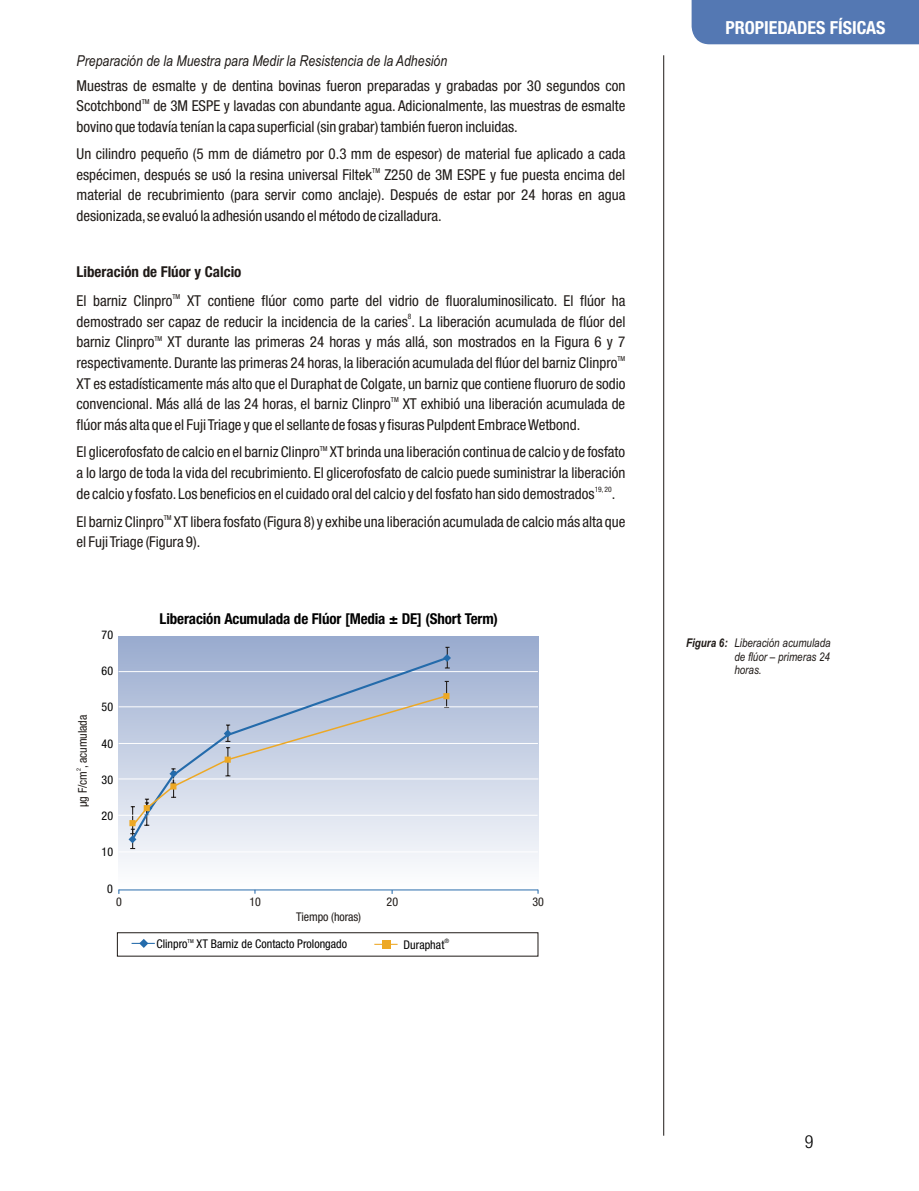
<style>
.page{position:relative;width:919px;height:1191px;background:#fff}
.page>*{position:absolute;margin:0;border:0;box-sizing:border-box;transform-origin:0 0}
.t1{font:700 condensed 18px "Helvetica Neue";color:#fff}
.t2{font:300 condensed 18px "Helvetica Neue";color:#000}
.t3{font:condensed 15px/20.5px "Helvetica Neue";color:#1f1a17}
.t4{font:italic 15px "Arial Narrow";color:#1f1a17}
.t5{font:700 condensed 15px "Helvetica Neue";letter-spacing:-.01em;color:#000}
.t6{font:700 condensed 15px "Helvetica Neue";color:#1f1a17}
.t7{font:condensed 12px "Helvetica Neue";color:#000}
.t8{font:italic 12px/13.5px "Arial Narrow";color:#1f1a17;text-align:justify}
.t9{font:condensed 12px "Helvetica Neue";letter-spacing:-.01em;color:#1f1a17}
.t10{font:condensed 7.5px "Helvetica Neue";color:#1f1a17}
.t11{font:condensed 6.75px "Helvetica Neue";color:#1f1a17}
.t12{font:condensed 6px "Helvetica Neue";color:#1f1a17}
.t13{font:condensed 6px "Helvetica Neue";color:#000}
.t14{font:condensed 5.25px "Helvetica Neue";color:#000}
.s1{font-weight:700}
</style>
<div class="page">
<div style="left:691px;top:0;width:227px;height:44px;background:#5478b3"></div>
<hr style="left:663px;top:55px;width:1px;height:1080px;background:#1f1a17">
<div style="left:119px;top:636px;width:419px;height:254px;background:linear-gradient(to bottom,#99abce,#fff)"></div>
<hr style="left:446px;top:647px;width:2px;height:21px;background:#1f1a17">
<hr style="left:118px;top:778px;width:420px;height:1px;background:#fff">
<hr style="left:119px;top:671px;width:419px;height:1px;background:#fff">
<hr style="left:119px;top:743px;width:419px;height:1px;background:#fff">
<hr style="left:119px;top:851px;width:419px;height:1px;background:#fff">
<hr style="left:118px;top:815px;width:419px;height:1px;background:#fff">
<hr style="left:119px;top:706px;width:419px;height:1px;background:#fff">
<hr style="left:119px;top:889px;width:419px;height:1px;background:#296bab">
<svg style="left:130px;top:654px;width:321px;height:188px;background:#a7b7d5"></svg>
<svg style="left:443px;top:654px;width:8px;height:14px"></svg>
<svg style="left:128px;top:681px;width:321px;height:168px;background:#cbd3e3"></svg>
<div style="left:117px;top:932px;width:421px;height:24px;border:1px solid #1f1a17"></div>
<svg style="left:132px;top:939px;width:23px;height:9px"></svg>
<div style="left:382px;top:940px;width:8px;height:8px;background:#eda824"></div>
<hr style="left:374px;top:943px;width:23px;height:2px;background:#eda824">
<p class="t4" style="left:77px;top:55px;width:372px">Preparación de la Muestra para Medir la Resistencia de la Adhesión</p>
<p class="t3" style="left:77px;top:76px;width:550px">Muestras de esmalte y de dentina bovinas fueron preparadas y grabadas por 30 segundos con</p>
<p class="t11" style="left:142px;top:99px;width:9px">TM</p>
<p class="t3" style="left:77px;top:97px;width:550px">Scotchbond de 3M ESPE y lavadas con abundante agua. Adicionalmente, las muestras de esmalte bovino que todavía tenían la capa superficial (sin grabar) también fueron incluidas.</p>
<p class="t3" style="left:77px;top:145px;width:550px">Un cilindro pequeño (5 mm de diámetro por 0.3 mm de espesor) de material fue aplicado a cada</p>
<p class="t11" style="left:372px;top:168px;width:9px">TM</p>
<p class="t3" style="left:76px;top:165px;width:550px;text-align:justify">espécimen, después se usó la resina universal Filtek Z250 de 3M ESPE y fue puesta encima del material de recubrimiento (para servir como anclaje). Después de estar por 24 horas en agua desionizada, se evaluó la adhesión usando el método de cizalladura.</p>
<p class="t6" style="left:77px;top:265px;width:166px">Liberación de Flúor y Calcio</p>
<p class="t3" style="left:77px;top:291px;width:550px">El barniz Clinpro XT contiene flúor como parte del vidrio de fluoraluminosilicato. El flúor ha</p>
<p class="t10" style="left:408px;top:313px;width:5px">8</p>
<p class="t11" style="left:172px;top:293px;width:9px">TM</p>
<p class="t3" style="left:77px;top:312px;width:550px">demostrado ser capaz de reducir la incidencia de la caries . La liberación acumulada de flúor del</p>
<p class="t11" style="left:154px;top:335px;width:9px">TM</p>
<p class="t3" style="left:77px;top:333px;width:550px">barniz Clinpro XT durante las primeras 24 horas y más allá, son mostrados en la Figura 6 y 7</p>
<p class="t11" style="left:617px;top:356px;width:9px">TM</p>
<p class="t3" style="left:76px;top:353px;width:550px">respectivamente. Durante las primeras 24 horas, la liberación acumulada del flúor del barniz Clinpro<br>XT es estadísticamente más alto que el Duraphat de Colgate, un barniz que contiene fluoruro de sodio</p>
<p class="t11" style="left:391px;top:397px;width:9px">TM</p>
<p class="t3" style="left:76px;top:394px;width:550px">convencional. Más allá de las 24 horas, el barniz Clinpro XT exhibió una liberación acumulada de flúor más alta que el Fuji Triage y que el sellante de fosas y fisuras Pulpdent Embrace Wetbond.</p>
<p class="t11" style="left:320px;top:445px;width:9px">TM</p>
<p class="t3" style="left:76px;top:443px;width:550px">El glicerofosfato de calcio en el barniz Clinpro XT brinda una liberación continua de calcio y de fosfato a lo largo de toda la vida del recubrimiento. El glicerofosfato de calcio puede suministrar la liberación</p>
<p class="t10" style="left:594px;top:485px;width:19px">19, 20</p>
<p class="t3" style="left:76px;top:484px;width:540px">de calcio y fosfato. Los beneficios en el cuidado oral del calcio y del fosfato han sido demostrados .</p>
<p class="t11" style="left:164px;top:514px;width:9px">TM</p>
<p class="t3" style="left:76px;top:512px;width:550px">El barniz Clinpro XT libera fosfato (Figura 8) y exhibe una liberación acumulada de calcio más alta que el Fuji Triage (Figura 9).</p>
<p class="t9" style="left:77px;top:807px;width:93px;rotate:-90deg">µg F/cm , acumulada</p>
<p class="t12" style="left:76px;top:771px;width:4px;rotate:-90deg">2</p>
<p class="t7" style="left:102px;top:629px;width:13px">70</p>
<p class="t7" style="left:102px;top:665px;width:13px">60</p>
<p class="t7" style="left:102px;top:702px;width:13px">50</p>
<p class="t7" style="left:102px;top:738px;width:13px">40</p>
<p class="t7" style="left:102px;top:774px;width:13px">30</p>
<p class="t7" style="left:102px;top:810px;width:13px">20</p>
<p class="t7" style="left:102px;top:847px;width:13px">10</p>
<p class="t7" style="left:107px;top:883px;width:7px">0</p>
<p class="t5" style="left:159px;top:612px;width:340px">Liberación Acumulada de Flúor [Media ± DE] (Short Term)</p>
<p class="t9" style="left:116px;top:896px;width:7px">0</p>
<p class="t9" style="left:249px;top:896px;width:13px">10</p>
<p class="t9" style="left:386px;top:896px;width:13px">20</p>
<p class="t9" style="left:532px;top:896px;width:13px">30</p>
<p class="t7" style="left:403px;top:939px;width:42px">Duraphat</p>
<p class="t13" style="left:444px;top:938px;width:30px">®</p>
<p class="t9" style="left:296px;top:911px;width:66px">Tiempo (horas)</p>
<p class="t14" style="left:187px;top:938px;width:8px">TM</p>
<p class="t7" style="left:156px;top:938px;width:192px">Clinpro XT Barniz de Contacto Prolongado</p>
<p class="t1" style="left:725px;top:20px;width:162px">PROPIEDADES FÍSICAS</p>
<p class="t8" style="left:734px;top:637px;width:98px;text-indent:-48px"><span class="s1">Figura 6:</span> Liberación acumulada de flúor – primeras 24 horas.</p>
<p class="t2" style="left:804px;top:1134px;width:10px">9</p>
</div>
